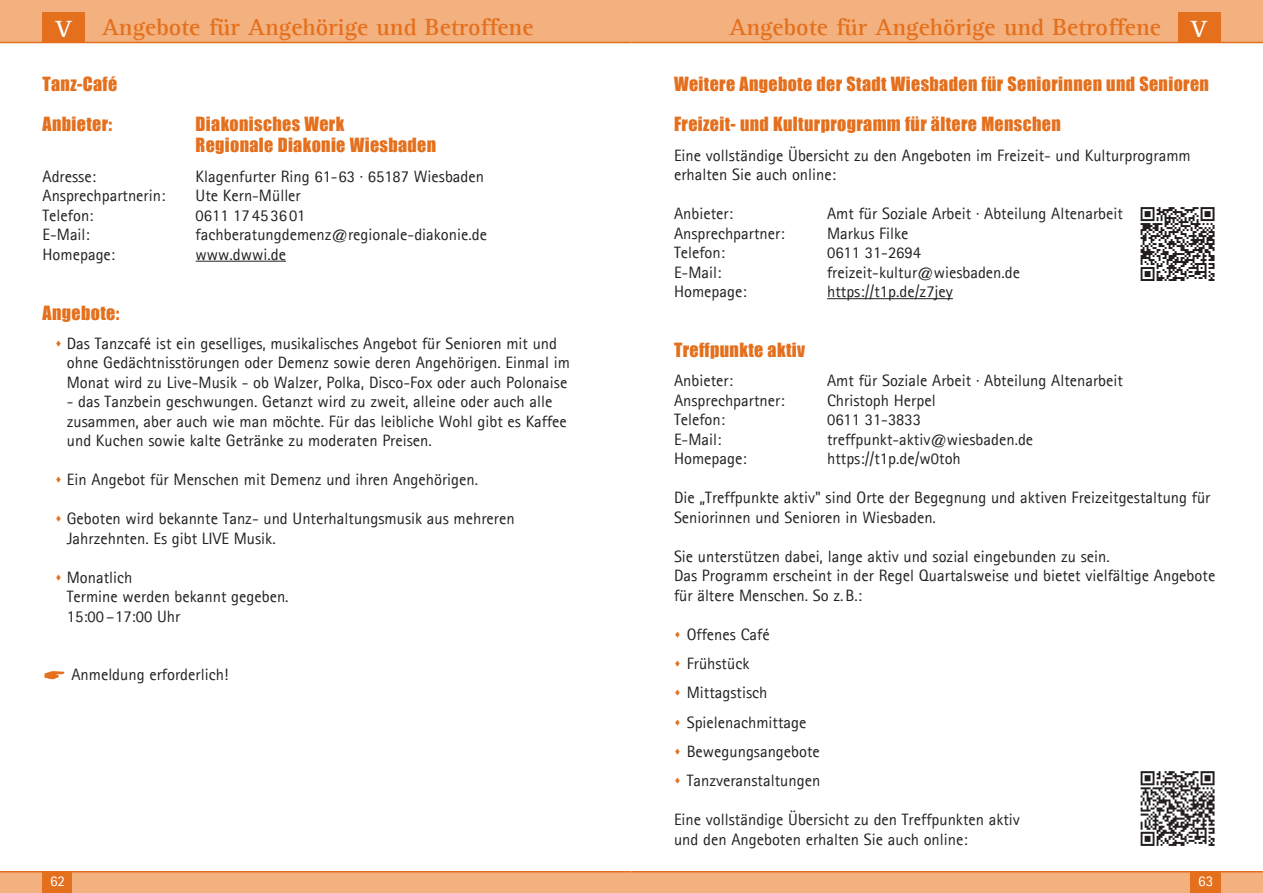
<style>
.page{position:relative;width:1263px;height:893px;background:#fff}
.page>*{position:absolute;margin:0;border:0;box-sizing:border-box;transform-origin:0 0}
.t1{font:700 24px "Agfa Rotis Serif";color:#e4701e}
.t2{font:700 24px "Agfa Rotis Serif";color:#fff}
.Überschrift_klein{font:18px/21px "Impact";letter-spacing:.02em;color:#e4701e}
.Fliesstext{font:16.5px/19.5px "Agfa Rotis Sans Serif";color:#231f20}
.t3{font:15px "Agfa Rotis Sans Serif";color:#fff}
.s1{color:#e4701e}
</style>
<div class="page">
<div style="left:631px;top:0;width:632px;height:43px;background:#f2b17f"></div>
<div style="left:631px;top:872px;width:632px;height:21px;background:#f2b17f"></div>
<div style="left:1191px;top:872px;width:30px;height:21px;background:#e4701e"></div>
<hr style="left:631px;top:42px;width:632px;height:1px;background:#e4701e">
<hr style="left:631px;top:871px;width:632px;height:1px;background:#e4701e">
<div style="left:1178px;top:12px;width:42px;height:30px;background:#e4701e"></div>
<div style="left:0;top:0;width:631px;height:43px;background:#f2b17f"></div>
<div style="left:0;top:872px;width:631px;height:21px;background:#f2b17f"></div>
<div style="left:43px;top:872px;width:29px;height:21px;background:#e4701e"></div>
<hr style="left:0;top:42px;width:631px;height:1px;background:#e4701e">
<hr style="left:0;top:871px;width:631px;height:1px;background:#e4701e">
<div style="left:43px;top:12px;width:42px;height:30px;background:#e4701e"></div>
<hr style="left:196px;top:261px;width:90px;height:1px;background:#231f20">
<hr style="left:827px;top:298px;width:126px;height:1px;background:#231f20">
<img style="left:1140px;top:207px;width:75px;height:74px">
<img style="left:1140px;top:771px;width:75px;height:75px">
<p class="t2" style="left:56px;top:15px;width:18px">V</p>
<p class="t1" style="left:102px;top:13px;width:433px">Angebote für Angehörige und Betroffene</p>
<p class="t1" style="left:729px;top:13px;width:433px">Angebote für Angehörige und Betroffene</p>
<p class="t2" style="left:1191px;top:15px;width:18px">V</p>
<p class="Überschrift_klein" style="left:43px;top:73px;width:76px">Tanz-Café</p>
<p class="Überschrift_klein" style="left:43px;top:113px;width:71px">Anbieter:</p>
<p class="Überschrift_klein" style="left:196px;top:113px;width:242px">Diakonisches Werk<br>Regionale Diakonie Wiesbaden</p>
<p class="Fliesstext" style="left:43px;top:166px;width:55px">Adresse:</p>
<p class="Fliesstext" style="left:196px;top:166px;width:290px">Klagenfurter Ring 61-63 · 65187 Wiesbaden</p>
<p class="Fliesstext" style="left:43px;top:186px;width:124px">Ansprechpartnerin:</p>
<p class="Fliesstext" style="left:196px;top:186px;width:107px">Ute Kern-Müller</p>
<p class="Fliesstext" style="left:43px;top:205px;width:53px">Telefon:</p>
<p class="Fliesstext" style="left:196px;top:205px;width:111px">0611 17453601</p>
<p class="Fliesstext" style="left:43px;top:225px;width:49px">E-Mail:</p>
<p class="Fliesstext" style="left:196px;top:225px;width:293px">fachberatungdemenz@regionale-diakonie.de</p>
<p class="Fliesstext" style="left:43px;top:244px;width:74px">Homepage:</p>
<p class="Fliesstext" style="left:196px;top:244px;width:92px">www.dwwi.de</p>
<p class="Überschrift_klein" style="left:674px;top:73px;width:536px">Weitere Angebote der Stadt Wiesbaden für Seniorinnen und Senioren</p>
<p class="Überschrift_klein" style="left:674px;top:113px;width:388px">Freizeit- und Kulturprogramm für ältere Menschen</p>
<p class="Fliesstext" style="left:674px;top:145px;width:518px">Eine vollständige Übersicht zu den Angeboten im Freizeit- und Kulturprogramm erhalten Sie auch online:</p>
<p class="Fliesstext" style="left:674px;top:204px;width:60px">Anbieter:</p>
<p class="Fliesstext" style="left:827px;top:204px;width:297px">Amt für Soziale Arbeit · Abteilung Altenarbeit</p>
<p class="Fliesstext" style="left:674px;top:223px;width:112px">Ansprechpartner:</p>
<p class="Fliesstext" style="left:827px;top:223px;width:83px">Markus Filke</p>
<p class="Fliesstext" style="left:674px;top:243px;width:53px">Telefon:</p>
<p class="Fliesstext" style="left:827px;top:243px;width:95px">0611 31-2694</p>
<p class="Fliesstext" style="left:674px;top:262px;width:49px">E-Mail:</p>
<p class="Fliesstext" style="left:827px;top:262px;width:195px">freizeit-kultur@wiesbaden.de</p>
<p class="Fliesstext" style="left:674px;top:282px;width:74px">Homepage:</p>
<p class="Fliesstext" style="left:827px;top:282px;width:127px">https://t1p.de/z7jey</p>
<p class="Überschrift_klein" style="left:43px;top:301px;width:78px">Angebote:</p>
<p class="Fliesstext" style="left:67px;top:333px;width:505px;text-indent:-12px"><span class="s1">▲</span> Das Tanzcafé ist ein geselliges, musikalisches Angebot für Senioren mit und ohne Gedächtnisstörungen oder Demenz sowie deren Angehörigen. Einmal im<br>Monat wird zu Live-Musik - ob Walzer, Polka, Disco-Fox oder auch Polonaise</p>
<p class="Fliesstext" style="left:67px;top:392px;width:502px">- das Tanzbein geschwungen. Getanzt wird zu zweit, alleine oder auch alle zusammen, aber auch wie man möchte. Für das leibliche Wohl gibt es Kaffee und Kuchen sowie kalte Getränke zu moderaten Preisen.</p>
<p class="Fliesstext" style="left:55px;top:470px;width:424px"><span class="s1">▲</span> Ein Angebot für Menschen mit Demenz und ihren Angehörigen.</p>
<p class="Fliesstext" style="left:67px;top:509px;width:449px;text-indent:-12px"><span class="s1">▲</span> Geboten wird bekannte Tanz- und Unterhaltungsmusik aus mehreren<br>Jahrzehnten. Es gibt LIVE Musik.</p>
<p class="Fliesstext" style="left:67px;top:567px;width:223px;text-indent:-12px"><span class="s1">▲</span> Monatlich<br>Termine werden bekannt gegeben.<br>15:00–17:00 Uhr</p>
<p class="Fliesstext" style="left:71px;top:665px;width:159px">Anmeldung erforderlich!</p>
<p class="Überschrift_klein" style="left:674px;top:339px;width:133px">Treffpunkte aktiv</p>
<p class="Fliesstext" style="left:674px;top:371px;width:60px">Anbieter:</p>
<p class="Fliesstext" style="left:827px;top:371px;width:297px">Amt für Soziale Arbeit · Abteilung Altenarbeit</p>
<p class="Fliesstext" style="left:674px;top:390px;width:112px">Ansprechpartner:</p>
<p class="Fliesstext" style="left:827px;top:390px;width:110px">Christoph Herpel</p>
<p class="Fliesstext" style="left:674px;top:410px;width:53px">Telefon:</p>
<p class="Fliesstext" style="left:827px;top:410px;width:95px">0611 31-3833</p>
<p class="Fliesstext" style="left:674px;top:429px;width:49px">E-Mail:</p>
<p class="Fliesstext" style="left:827px;top:429px;width:208px">treffpunkt-aktiv@wiesbaden.de</p>
<p class="Fliesstext" style="left:674px;top:449px;width:74px">Homepage:</p>
<p class="Fliesstext" style="left:827px;top:449px;width:135px">https://t1p.de/w0toh</p>
<p class="Fliesstext" style="left:674px;top:488px;width:538px">Die „Treffpunkte aktiv" sind Orte der Begegnung und aktiven Freizeitgestaltung für<br>Seniorinnen und Senioren in Wiesbaden.</p>
<p class="Fliesstext" style="left:674px;top:546px;width:437px">Sie unterstützen dabei, lange aktiv und sozial eingebunden zu sein.</p>
<p class="Fliesstext" style="left:674px;top:566px;width:543px">Das Programm erscheint in der Regel Quartalsweise und bietet vielfältige Angebote für ältere Menschen. So z.B.:</p>
<p class="Fliesstext" style="left:674px;top:624px;width:97px"><span class="s1">▲</span> Offenes Café</p>
<p class="Fliesstext" style="left:674px;top:654px;width:77px"><span class="s1">▲</span> Frühstück</p>
<p class="Fliesstext" style="left:674px;top:683px;width:95px"><span class="s1">▲</span> Mittagstisch</p>
<p class="Fliesstext" style="left:674px;top:712px;width:134px"><span class="s1">▲</span> Spielenachmittage</p>
<p class="Fliesstext" style="left:674px;top:741px;width:147px"><span class="s1">▲</span> Bewegungsangebote</p>
<p class="Fliesstext" style="left:674px;top:771px;width:148px"><span class="s1">▲</span> Tanzveranstaltungen</p>
<p class="Fliesstext" style="left:674px;top:810px;width:347px">Eine vollständige Übersicht zu den Treffpunkten aktiv und den Angeboten erhalten Sie auch online:</p>
<p class="t3" style="left:50px;top:872px;width:16px">62</p>
<p class="t3" style="left:1198px;top:872px;width:16px">63</p>
</div>
